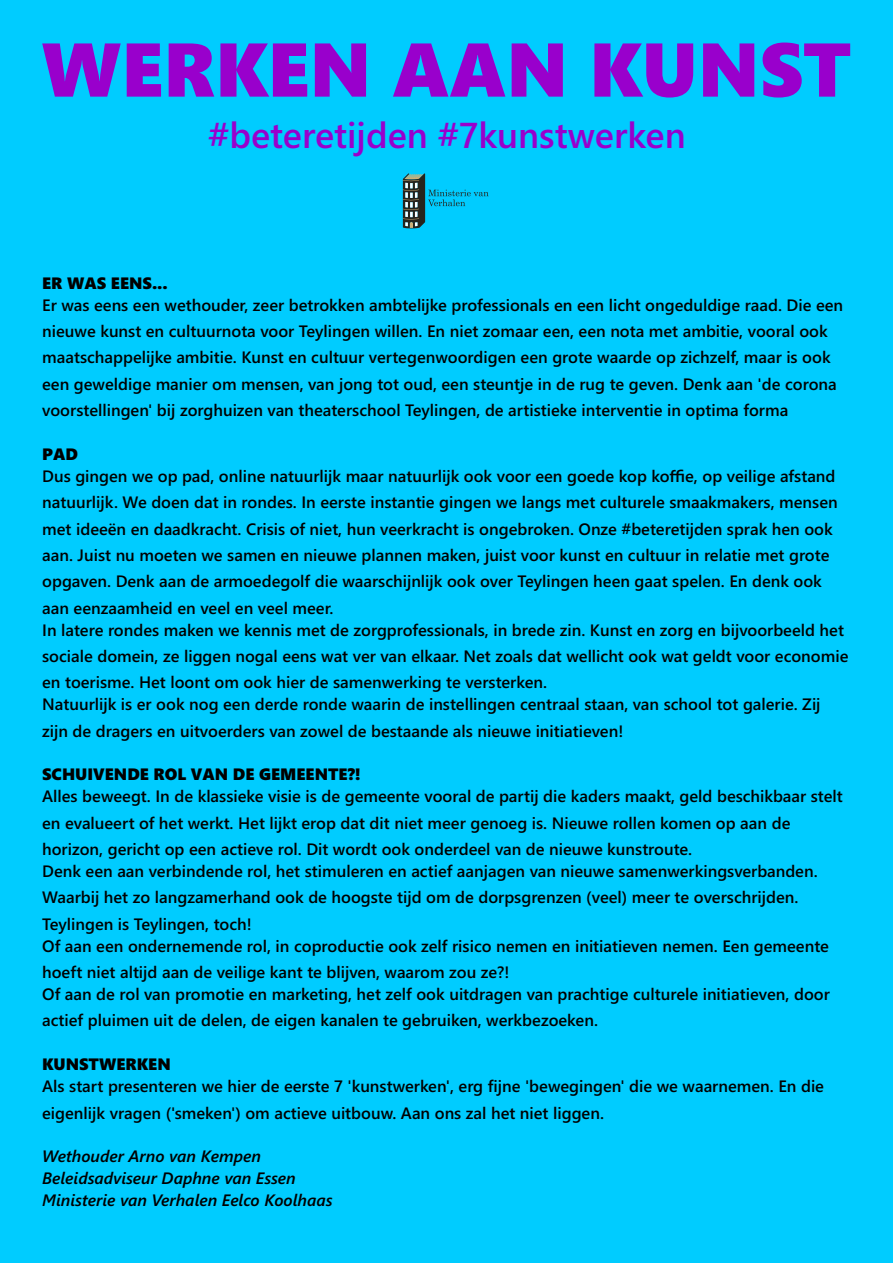
<style>
.page{position:relative;width:893px;height:1263px;background:#0cf}
.page>*{position:absolute;margin:0;border:0;box-sizing:border-box;transform-origin:0 0}
.t1{font:75.9px "Segoe UI Black";color:#90c}
.t2{font:600 36px "Segoe UI";color:#90c}
.t3{font:600 16.5px/26.4px "Segoe UI";color:#000}
.t4{font:italic 600 16.5px/21.9px "Segoe UI";color:#000}
.t5{font:16.5px "Segoe UI Black";color:#000}
</style>
<div class="page">
<svg style="left:403px;top:173px;width:86px;height:55px"></svg>
<h1 class="t1" style="left:41px;top:41px;width:811px">WERKEN AAN KUNST</h1>
<h2 class="t2" style="left:208px;top:122px;width:479px">#beteretijden #7kunstwerken</h2>
<p class="t5" style="left:42px;top:277px;width:127px">ER WAS EENS...</p>
<p class="t3" style="left:42px;top:293px;width:802px">Er was eens een wethouder, zeer betrokken ambtelijke professionals en een licht ongeduldige raad. Die een nieuwe kunst en cultuurnota voor Teylingen willen. En niet zomaar een, een nota met ambitie, vooral ook maatschappelijke ambitie. Kunst en cultuur vertegenwoordigen een grote waarde op zichzelf, maar is ook een geweldige manier om mensen, van jong tot oud, een steuntje in de rug te geven. Denk aan 'de corona voorstellingen' bij zorghuizen van theaterschool Teylingen, de artistieke interventie in optima forma</p>
<p class="t5" style="left:42px;top:448px;width:37px">PAD</p>
<p class="t3" style="left:42px;top:464px;width:797px">Dus gingen we op pad, online natuurlijk maar natuurlijk ook voor een goede kop koffie, op veilige afstand natuurlijk. We doen dat in rondes. In eerste instantie gingen we langs met culturele smaakmakers, mensen met ideeën en daadkracht. Crisis of niet, hun veerkracht is ongebroken. Onze #beteretijden sprak hen ook aan. Juist nu moeten we samen en nieuwe plannen maken, juist voor kunst en cultuur in relatie met grote opgaven. Denk aan de armoedegolf die waarschijnlijk ook over Teylingen heen gaat spelen. En denk ook aan eenzaamheid en veel en veel meer.</p>
<p class="t3" style="left:42px;top:618px;width:808px">In latere rondes maken we kennis met de zorgprofessionals, in brede zin. Kunst en zorg en bijvoorbeeld het sociale domein, ze liggen nogal eens wat ver van elkaar. Net zoals dat wellicht ook wat geldt voor economie en toerisme. Het loont om ook hier de samenwerking te versterken.</p>
<p class="t3" style="left:42px;top:693px;width:780px">Natuurlijk is er ook nog een derde ronde waarin de instellingen centraal staan, van school tot galerie. Zij zijn de dragers en uitvoerders van zowel de bestaande als nieuwe initiatieven!</p>
<p class="t5" style="left:42px;top:768px;width:320px">SCHUIVENDE ROL VAN DE GEMEENTE?!</p>
<p class="t3" style="left:42px;top:785px;width:802px">Alles beweegt. In de klassieke visie is de gemeente vooral de partij die kaders maakt, geld beschikbaar stelt en evalueert of het werkt. Het lijkt erop dat dit niet meer genoeg is. Nieuwe rollen komen op aan de horizon, gericht op een actieve rol. Dit wordt ook onderdeel van de nieuwe kunstroute.</p>
<p class="t3" style="left:42px;top:859px;width:777px">Denk een aan verbindende rol, het stimuleren en actief aanjagen van nieuwe samenwerkingsverbanden.<br>Waarbij het zo langzamerhand ook de hoogste tijd om de dorpsgrenzen (veel) meer te overschrijden.<br>Teylingen is Teylingen, toch!</p>
<p class="t3" style="left:42px;top:934px;width:788px">Of aan een ondernemende rol, in coproductie ook zelf risico nemen en initiatieven nemen. Een gemeente hoeft niet altijd aan de veilige kant te blijven, waarom zou ze?!</p>
<p class="t3" style="left:42px;top:982px;width:789px">Of aan de rol van promotie en marketing, het zelf ook uitdragen van prachtige culturele initiatieven, door actief pluimen uit de delen, de eigen kanalen te gebruiken, werkbezoeken.</p>
<p class="t5" style="left:42px;top:1058px;width:130px">KUNSTWERKEN</p>
<p class="t3" style="left:42px;top:1075px;width:783px">Als start presenteren we hier de eerste 7 'kunstwerken', erg fijne 'bewegingen' die we waarnemen. En die eigenlijk vragen ('smeken') om actieve uitbouw. Aan ons zal het niet liggen.</p>
<p class="t4" style="left:42px;top:1147px;width:292px">Wethouder Arno van Kempen<br>Beleidsadviseur Daphne van Essen<br>Ministerie van Verhalen Eelco Koolhaas</p>
</div>
